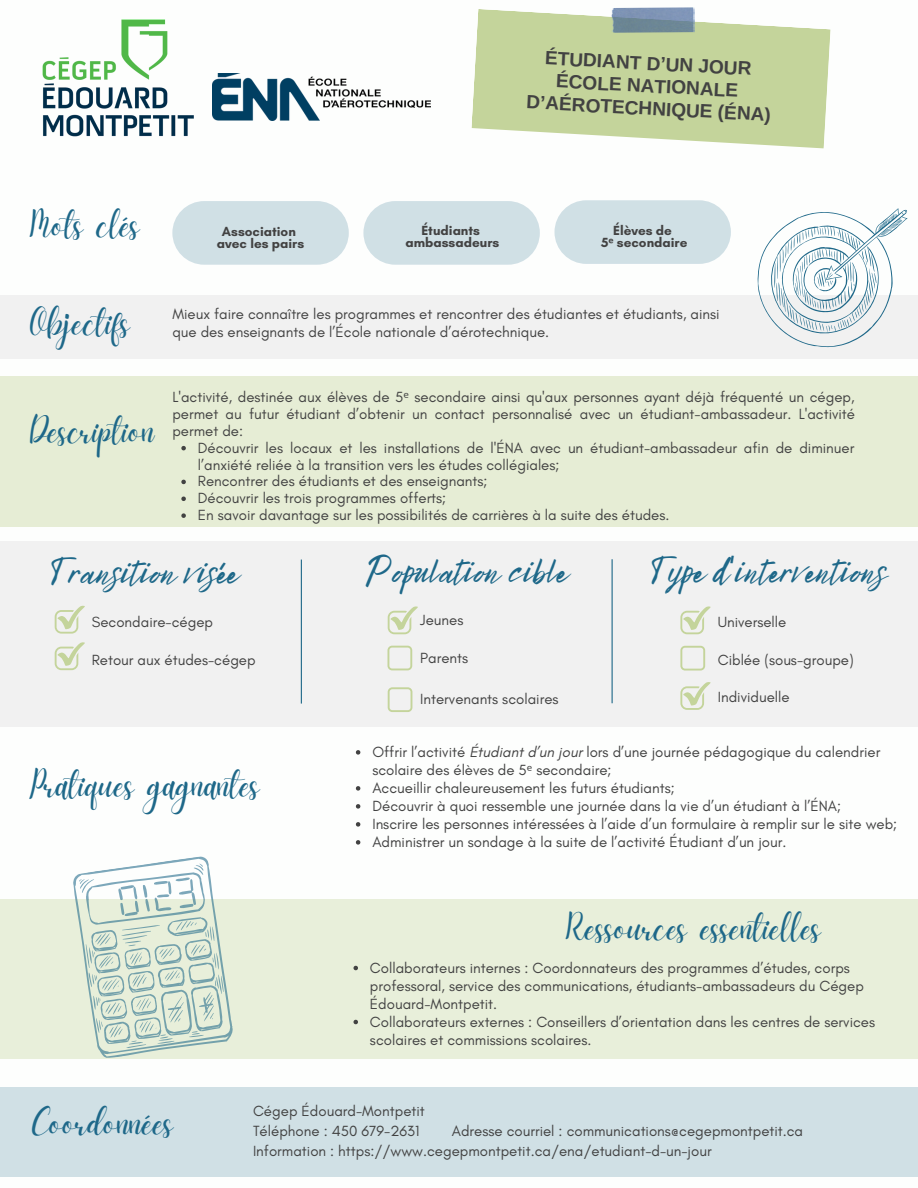
<style>
.page{position:relative;width:918px;height:1188px;background:#fff}
.page>*{position:absolute;margin:0;border:0;box-sizing:border-box;transform-origin:0 0}
.t1{font:37.5px "Daydream";color:#1e6889}
.t2{font:37.5px "Bright Sunshine";color:#1e6889}
.t3{font:700 19.05px/22.5px "Arimo";color:#424242;text-align:center}
.t4{font:15px/18px "Glacial Indifference";color:#424242}
.t5{font:700 13.5px/12.3px "Glacial Indifference";color:#424242;text-align:center}
.s1{font-family:"Noto Sans"}
.s2{font-style:italic}
</style>
<div class="page">
<div style="left:0;top:295px;width:918px;height:63px;background:#f1f1f1"></div>
<div style="left:0;top:542px;width:918px;height:185px;background:#f1f1f1"></div>
<div style="left:0;top:1087px;width:918px;height:89px;background:#d0e0e5"></div>
<hr style="left:301px;top:560px;width:1px;height:144px;background:#1e6889">
<hr style="left:612px;top:559px;width:1px;height:144px;background:#1e6889">
<div style="left:0;top:899px;width:918px;height:160px;background:#e8efda"></div>
<div style="left:172px;top:201px;width:177px;height:64px;background:#d0e0e5;border-radius:32px"></div>
<div style="left:0;top:376px;width:918px;height:151px;background:#e6edd5"></div>
<svg style="left:757px;top:208px;width:151px;height:140px"></svg>
<svg style="left:471px;top:9px;width:360px;height:139px;fill:#c4d49b"></svg>
<div style="left:363px;top:201px;width:177px;height:64px;background:#d0e0e5;border-radius:32px"></div>
<div style="left:554px;top:200px;width:177px;height:64px;background:#d0e0e5;border-radius:32px"></div>
<svg style="left:55px;top:605px;width:30px;height:29px"></svg>
<svg style="left:55px;top:642px;width:30px;height:28px"></svg>
<svg style="left:388px;top:606px;width:30px;height:28px"></svg>
<svg style="left:680px;top:606px;width:31px;height:28px"></svg>
<svg style="left:680px;top:682px;width:31px;height:28px"></svg>
<svg style="left:388px;top:646px;width:24px;height:24px"></svg>
<svg style="left:388px;top:687px;width:24px;height:25px"></svg>
<svg style="left:680px;top:646px;width:25px;height:25px"></svg>
<img style="left:612px;top:7px;width:83px;height:26px">
<img style="left:42px;top:19px;width:171px;height:118px">
<svg style="left:73px;top:856px;width:160px;height:202px"></svg>
<svg style="left:218px;top:975px;width:4px;height:19px"></svg>
<hr style="left:221px;top:976px;width:3px;height:16px;background:#1e6889">
<img style="left:213px;top:74px;width:217px;height:47px">
<svg style="left:181px;top:446px;width:5px;height:4px"></svg>
<svg style="left:181px;top:480px;width:5px;height:4px"></svg>
<svg style="left:181px;top:497px;width:5px;height:4px"></svg>
<svg style="left:181px;top:513px;width:5px;height:5px"></svg>
<svg style="left:356px;top:750px;width:4px;height:5px"></svg>
<svg style="left:356px;top:786px;width:4px;height:5px"></svg>
<svg style="left:356px;top:804px;width:4px;height:5px"></svg>
<svg style="left:356px;top:822px;width:4px;height:5px"></svg>
<svg style="left:356px;top:840px;width:4px;height:5px"></svg>
<svg style="left:354px;top:966px;width:4px;height:4px"></svg>
<svg style="left:354px;top:1020px;width:4px;height:4px"></svg>
<h1 class="t1" style="left:30px;top:204px;width:112px">Mots clés</h1>
<p class="t5" style="left:217px;top:225px;width:89px">Association avec les pairs</p>
<p class="t3" style="left:529px;top:46px;width:246px;rotate:3deg">ÉTUDIANT D’UN JOUR<br>ÉCOLE NATIONALE<br>D’AÉROTECHNIQUE (ÉNA)</p>
<p class="t5" style="left:405px;top:224px;width:95px">Étudiants ambassadeurs</p>
<p class="t5" style="left:601px;top:224px;width:88px">Élèves de<br>5<span class="s1">ᵉ</span> secondaire</p>
<h1 class="t1" style="left:30px;top:301px;width:102px">Objectifs</h1>
<p class="t4" style="left:172px;top:304px;width:549px">Mieux faire connaître les programmes et rencontrer des étudiantes et étudiants, ainsi que des enseignants de l’École nationale d’aérotechnique.</p>
<h1 class="t1" style="left:30px;top:409px;width:126px">Description</h1>
<p class="t4" style="left:172px;top:388px;width:684px;line-height:16.8px;text-align:justify">L'activité, destinée aux élèves de 5<span class="s1">ᵉ</span> secondaire ainsi qu'aux personnes ayant déjà fréquenté un cégep, permet au futur étudiant d’obtenir un contact personnalisé avec un étudiant-ambassadeur. L'activité permet de:</p>
<p class="t4" style="left:198px;top:439px;width:658px;line-height:16.8px">Découvrir les locaux et les installations de l'ÉNA avec un étudiant-ambassadeur afin de diminuer l’anxiété reliée à la transition vers les études collégiales;<br>Rencontrer des étudiants et des enseignants;<br>Découvrir les trois programmes offerts;<br>En savoir davantage sur les possibilités de carrières à la suite des études.</p>
<h1 class="t2" style="left:52px;top:543px;width:187px">Transition visée</h1>
<h1 class="t2" style="left:367px;top:541px;width:201px">Population cible</h1>
<h1 class="t2" style="left:652px;top:541px;width:235px">Type d'interventions</h1>
<p class="t4" style="left:92px;top:613px;width:123px">Secondaire-cégep</p>
<p class="t4" style="left:420px;top:611px;width:45px">Jeunes</p>
<p class="t4" style="left:718px;top:613px;width:70px">Universelle</p>
<p class="t4" style="left:92px;top:650px;width:165px">Retour aux études-cégep</p>
<p class="t4" style="left:420px;top:649px;width:49px">Parents</p>
<p class="t4" style="left:420px;top:689px;width:140px">Intervenants scolaires</p>
<p class="t4" style="left:718px;top:651px;width:137px">Ciblée (sous-groupe)</p>
<p class="t4" style="left:718px;top:688px;width:73px">Individuelle</p>
<h1 class="t1" style="left:30px;top:764px;width:231px">Pratiques gagnantes</h1>
<p class="t4" style="left:372px;top:743px;width:526px">Offrir l’activité <span class="s2">Étudiant d’un jour</span> lors d’une journée pédagogique du calendrier scolaire des élèves de 5<span class="s1">ᵉ</span> secondaire;<br>Accueillir chaleureusement les futurs étudiants;<br>Découvrir à quoi ressemble une journée dans la vie d’un étudiant à l’ÉNA;<br>Inscrire les personnes intéressées à l’aide d’un formulaire à remplir sur le site web; Administrer un sondage à la suite de l’activité Étudiant d’un jour.</p>
<h1 class="t1" style="left:566px;top:906px;width:257px">Ressources essentielles</h1>
<p class="t4" style="left:370px;top:958px;width:507px">Collaborateurs internes : Coordonnateurs des programmes d’études, corps professoral, service des communications, étudiants-ambassadeurs du Cégep Édouard-Montpetit.<br>Collaborateurs externes : Conseillers d’orientation dans les centres de services scolaires et commissions scolaires.</p>
<h1 class="t1" style="left:32px;top:1101px;width:143px">Coordonnées</h1>
<p class="t4" style="left:253px;top:1100px;width:173px;line-height:20.2px">Cégep Édouard-Montpetit<br>Téléphone : 450 679-2631</p>
<p class="t4" style="left:253px;top:1121px;width:552px;line-height:20.2px;text-indent:199px">Adresse courriel : communications@cegepmontpetit.ca<br>Information : https://www.cegepmontpetit.ca/ena/etudiant-d-un-jour</p>
</div>
